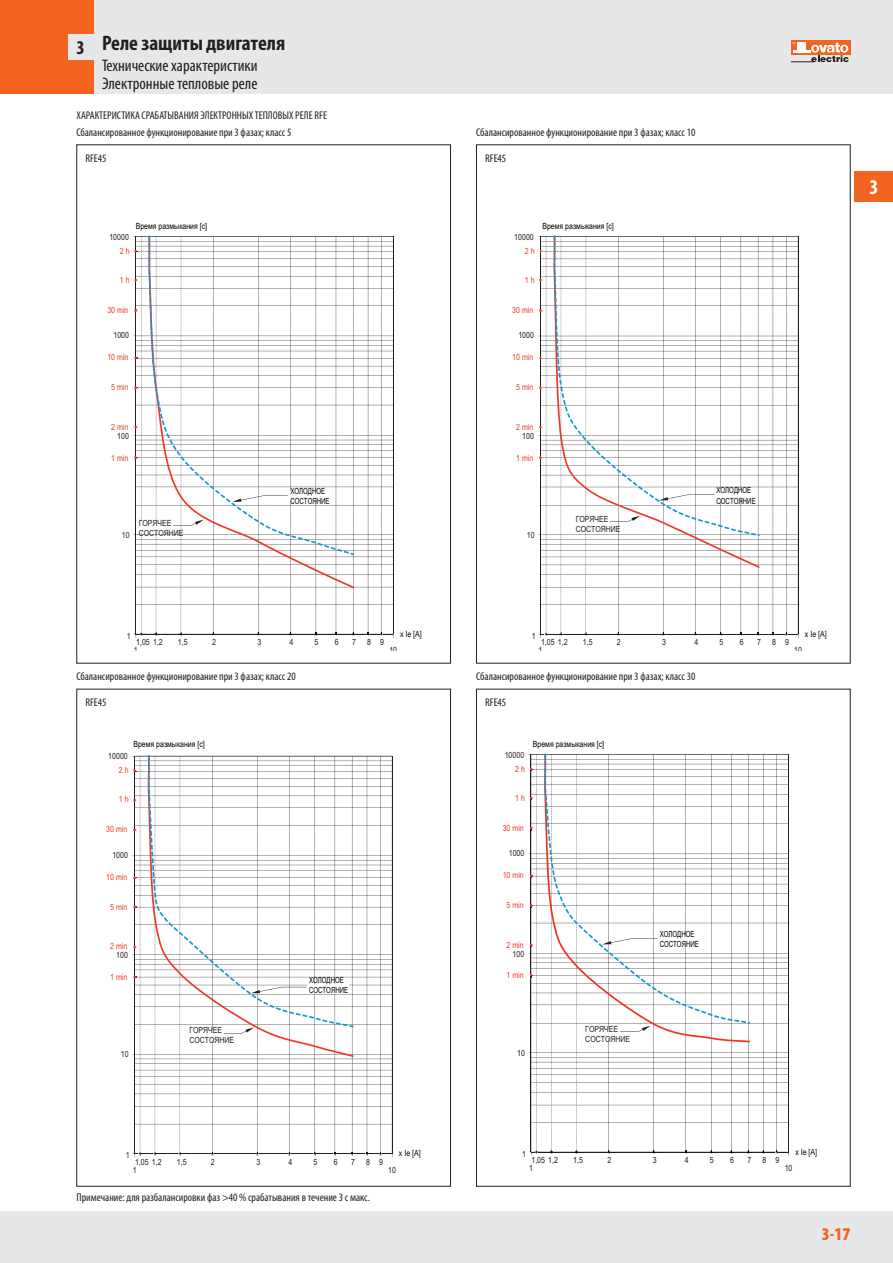
<style>
.page{position:relative;width:893px;height:1263px;background:#fff}
.page>*{position:absolute;margin:0;border:0;box-sizing:border-box;transform-origin:0 0}
.t1{font:700 condensed 21px "Myriad Pro";color:#231f20}
.t2{font:700 condensed 21px "Myriad Pro";color:#fff}
.t3{font:700 condensed 19.5px "Myriad Pro";color:#231f20}
.t4{font:900 condensed 18px "Myriad Pro";color:#f36421}
.t5{font:condensed 16.8px/18.1px "Myriad Pro";color:#231f20}
.t6{font:condensed 11.25px "Myriad Pro";color:#231f20}
.t7{font:8.55px/9.8px "Arial Narrow";color:#231f20}
.t8{font:8.55px "Arial Narrow";color:#ef3b2d}
.t9{font:8.55px "Arial Narrow";color:#000}
.t10{font:8.55px/10.2px "Arial";color:#000001;scale:.72 1}
.t11{font:8.55px "Arial Narrow";color:#0e0c15}
</style>
<div class="page">
<div style="left:855px;top:171px;width:38px;height:31px;background:#f36421"></div>
<div style="left:0;top:1212px;width:893px;height:51px;background:#e6e7e9"></div>
<div style="left:0;top:0;width:893px;height:94px;background:#e6e7e9"></div>
<div style="left:791px;top:40px;width:59px;height:15px;background:#f36421"></div>
<svg style="left:791px;top:42px;width:58px;height:21px"></svg>
<div style="left:0;top:0;width:94px;height:94px;background:#f36421"></div>
<div style="left:68px;top:34px;width:28px;height:26px;background:#e6e7e9"></div>
<hr style="left:393px;top:237px;width:1px;height:397px;background:#231f20">
<svg style="left:382px;top:236px;width:11px;height:398px"></svg>
<hr style="left:136px;top:634px;width:257px;height:1px;background:#231f20">
<svg style="left:133px;top:236px;width:249px;height:402px"></svg>
<hr style="left:173px;top:523px;width:24px;height:3px;background:#231f20">
<div style="left:138px;top:522px;width:32px;height:10px;background:#fff"></div>
<hr style="left:392px;top:756px;width:1px;height:397px;background:#231f20">
<svg style="left:381px;top:756px;width:11px;height:397px"></svg>
<hr style="left:135px;top:1153px;width:257px;height:1px;background:#231f20">
<svg style="left:132px;top:756px;width:249px;height:401px"></svg>
<svg style="left:148px;top:1027px;width:206px;height:30px"></svg>
<svg style="left:148px;top:755px;width:206px;height:272px"></svg>
<hr style="left:798px;top:237px;width:1px;height:397px;background:#231f20">
<svg style="left:787px;top:236px;width:11px;height:398px"></svg>
<hr style="left:541px;top:634px;width:257px;height:1px;background:#231f20">
<svg style="left:538px;top:236px;width:249px;height:402px"></svg>
<svg style="left:553px;top:235px;width:207px;height:333px"></svg>
<svg style="left:554px;top:235px;width:206px;height:301px"></svg>
<svg style="left:778px;top:754px;width:11px;height:398px"></svg>
<hr style="left:531px;top:1152px;width:257px;height:1px;background:#231f20">
<svg style="left:529px;top:754px;width:249px;height:401px"></svg>
<svg style="left:544px;top:1024px;width:206px;height:18px"></svg>
<svg style="left:544px;top:754px;width:206px;height:270px"></svg>
<h2 class="t3" style="left:77px;top:35px;width:10px">3</h2>
<h1 class="t1" style="left:102px;top:30px;width:185px">Реле защиты двигателя</h1>
<h3 class="t5" style="left:102px;top:56px;width:157px">Технические характеристики<br>Электронные тепловые реле</h3>
<p class="t6" style="left:77px;top:108px;width:252px">ХАРАКТЕРИСТИКА СРАБАТЫВАНИЯ ЭЛЕКТРОННЫХ ТЕПЛОВЫХ РЕЛЕ RFE</p>
<p class="t6" style="left:85px;top:151px;width:23px">RFE45</p>
<p class="t6" style="left:77px;top:125px;width:216px">Сбалансированное функционирование при 3 фазах; класс 5</p>
<p class="t6" style="left:476px;top:125px;width:221px">Сбалансированное функционирование при 3 фазах; класс 10</p>
<p class="t6" style="left:485px;top:151px;width:23px">RFE45</p>
<p class="t9" style="left:136px;top:219px;width:73px">Время размыкания [с]</p>
<p class="t9" style="left:542px;top:219px;width:73px">Время размыкания [с]</p>
<p class="t7" style="left:109px;top:231px;width:21px">10000</p>
<p class="t7" style="left:514px;top:232px;width:21px">10000</p>
<p class="t8" style="left:120px;top:245px;width:11px">2 h</p>
<p class="t8" style="left:525px;top:245px;width:11px">2 h</p>
<p class="t8" style="left:120px;top:274px;width:11px">1 h</p>
<p class="t8" style="left:525px;top:274px;width:11px">1 h</p>
<p class="t8" style="left:107px;top:303px;width:23px">30 min</p>
<p class="t8" style="left:512px;top:304px;width:23px">30 min</p>
<p class="t7" style="left:113px;top:330px;width:17px">1000</p>
<p class="t7" style="left:518px;top:330px;width:17px">1000</p>
<p class="t8" style="left:107px;top:351px;width:23px">10 min</p>
<p class="t8" style="left:512px;top:351px;width:23px">10 min</p>
<p class="t8" style="left:111px;top:381px;width:19px">5 min</p>
<p class="t8" style="left:516px;top:381px;width:19px">5 min</p>
<p class="t8" style="left:111px;top:421px;width:19px">2 min</p>
<p class="t8" style="left:516px;top:421px;width:19px">2 min</p>
<p class="t7" style="left:117px;top:431px;width:13px">100</p>
<p class="t7" style="left:522px;top:431px;width:13px">100</p>
<p class="t8" style="left:111px;top:451px;width:19px">1 min</p>
<p class="t8" style="left:516px;top:451px;width:19px">1 min</p>
<p class="t10" style="left:290px;top:486px;width:56px">ХОЛОДНОЕ<br>СОСТОЯНИЕ</p>
<p class="t10" style="left:716px;top:485px;width:56px">ХОЛОДНОЕ<br>СОСТОЯНИЕ</p>
<p class="t7" style="left:122px;top:530px;width:9px">10</p>
<p class="t7" style="left:139px;top:518px;width:46px">ГОРЯЧЕЕ<br>СОСТОЯНИЕ</p>
<p class="t7" style="left:527px;top:530px;width:9px">10</p>
<p class="t7" style="left:576px;top:514px;width:46px">ГОРЯЧЕЕ<br>СОСТОЯНИЕ</p>
<h1 class="t2" style="left:869px;top:174px;width:10px">3</h1>
<p class="t11" style="left:400px;top:628px;width:23px">x Ie [A]</p>
<p class="t7" style="left:127px;top:630px;width:5px">1</p>
<p class="t7" style="left:136px;top:637px;width:28px">1,05 1,2</p>
<p class="t7" style="left:178px;top:637px;width:11px">1,5</p>
<p class="t7" style="left:212px;top:637px;width:5px">2</p>
<p class="t7" style="left:257px;top:637px;width:5px">3</p>
<p class="t7" style="left:290px;top:637px;width:5px">4</p>
<p class="t7" style="left:315px;top:637px;width:5px">5</p>
<p class="t7" style="left:335px;top:637px;width:5px">6</p>
<p class="t7" style="left:352px;top:637px;width:5px">7</p>
<p class="t7" style="left:367px;top:637px;width:19px">8 9</p>
<p class="t7" style="left:134px;top:645px;width:5px">1</p>
<p class="t7" style="left:389px;top:645px;width:9px">10</p>
<p class="t11" style="left:805px;top:628px;width:23px">x Ie [A]</p>
<p class="t7" style="left:532px;top:631px;width:5px">1</p>
<p class="t7" style="left:541px;top:637px;width:28px">1,05 1,2</p>
<p class="t7" style="left:583px;top:637px;width:11px">1,5</p>
<p class="t7" style="left:617px;top:637px;width:5px">2</p>
<p class="t7" style="left:662px;top:637px;width:5px">3</p>
<p class="t7" style="left:694px;top:637px;width:5px">4</p>
<p class="t7" style="left:719px;top:637px;width:5px">5</p>
<p class="t7" style="left:740px;top:637px;width:5px">6</p>
<p class="t7" style="left:757px;top:637px;width:5px">7</p>
<p class="t7" style="left:772px;top:637px;width:19px">8 9</p>
<p class="t7" style="left:539px;top:645px;width:5px">1</p>
<p class="t7" style="left:794px;top:645px;width:9px">10</p>
<p class="t6" style="left:77px;top:670px;width:221px">Сбалансированное функционирование при 3 фазах; класс 20</p>
<p class="t6" style="left:476px;top:670px;width:221px">Сбалансированное функционирование при 3 фазах; класс 30</p>
<p class="t6" style="left:85px;top:696px;width:23px">RFE45</p>
<p class="t6" style="left:485px;top:696px;width:23px">RFE45</p>
<p class="t9" style="left:133px;top:738px;width:73px">Время размыкания [с]</p>
<p class="t9" style="left:533px;top:737px;width:73px">Время размыкания [с]</p>
<p class="t7" style="left:108px;top:751px;width:21px">10000</p>
<p class="t7" style="left:505px;top:749px;width:21px">10000</p>
<p class="t8" style="left:119px;top:764px;width:11px">2 h</p>
<p class="t8" style="left:515px;top:762px;width:11px">2 h</p>
<p class="t8" style="left:119px;top:793px;width:11px">1 h</p>
<p class="t8" style="left:515px;top:791px;width:11px">1 h</p>
<p class="t8" style="left:106px;top:823px;width:23px">30 min</p>
<p class="t8" style="left:503px;top:821px;width:23px">30 min</p>
<p class="t7" style="left:112px;top:849px;width:17px">1000</p>
<p class="t7" style="left:509px;top:848px;width:17px">1000</p>
<p class="t8" style="left:106px;top:870px;width:23px">10 min</p>
<p class="t8" style="left:503px;top:869px;width:23px">10 min</p>
<p class="t8" style="left:110px;top:900px;width:19px">5 min</p>
<p class="t8" style="left:507px;top:899px;width:19px">5 min</p>
<p class="t8" style="left:110px;top:940px;width:19px">2 min</p>
<p class="t7" style="left:116px;top:950px;width:13px">100</p>
<p class="t8" style="left:507px;top:938px;width:19px">2 min</p>
<p class="t7" style="left:513px;top:949px;width:13px">100</p>
<p class="t10" style="left:660px;top:928px;width:56px">ХОЛОДНОЕ<br>СОСТОЯНИЕ</p>
<p class="t8" style="left:110px;top:971px;width:19px">1 min</p>
<p class="t10" style="left:309px;top:975px;width:56px">ХОЛОДНОЕ<br>СОСТОЯНИЕ</p>
<p class="t8" style="left:507px;top:969px;width:19px">1 min</p>
<p class="t7" style="left:190px;top:1025px;width:46px">ГОРЯЧЕЕ<br>СОСТОЯНИЕ</p>
<p class="t7" style="left:585px;top:1024px;width:46px">ГОРЯЧЕЕ<br>СОСТОЯНИЕ</p>
<p class="t7" style="left:121px;top:1049px;width:9px">10</p>
<p class="t7" style="left:517px;top:1047px;width:9px">10</p>
<p class="t11" style="left:399px;top:1147px;width:23px">x Ie [A]</p>
<p class="t7" style="left:126px;top:1150px;width:5px">1</p>
<p class="t7" style="left:135px;top:1156px;width:28px">1,05 1,2</p>
<p class="t7" style="left:177px;top:1156px;width:11px">1,5</p>
<p class="t7" style="left:211px;top:1156px;width:5px">2</p>
<p class="t7" style="left:256px;top:1156px;width:5px">3</p>
<p class="t7" style="left:288px;top:1156px;width:5px">4</p>
<p class="t7" style="left:313px;top:1156px;width:5px">5</p>
<p class="t7" style="left:334px;top:1156px;width:5px">6</p>
<p class="t7" style="left:351px;top:1156px;width:5px">7</p>
<p class="t7" style="left:366px;top:1156px;width:19px">8 9</p>
<p class="t7" style="left:133px;top:1164px;width:5px">1</p>
<p class="t7" style="left:388px;top:1164px;width:9px">10</p>
<p class="t11" style="left:795px;top:1145px;width:23px">x Ie [A]</p>
<p class="t7" style="left:522px;top:1148px;width:5px">1</p>
<p class="t7" style="left:531px;top:1155px;width:28px">1,05 1,2</p>
<p class="t7" style="left:573px;top:1155px;width:11px">1,5</p>
<p class="t7" style="left:607px;top:1155px;width:5px">2</p>
<p class="t7" style="left:653px;top:1155px;width:5px">3</p>
<p class="t7" style="left:685px;top:1155px;width:5px">4</p>
<p class="t7" style="left:710px;top:1155px;width:5px">5</p>
<p class="t7" style="left:730px;top:1155px;width:5px">6</p>
<p class="t7" style="left:747px;top:1155px;width:5px">7</p>
<p class="t7" style="left:762px;top:1155px;width:19px">8 9</p>
<p class="t7" style="left:529px;top:1163px;width:5px">1</p>
<p class="t7" style="left:785px;top:1163px;width:9px">10</p>
<p class="t6" style="left:77px;top:1191px;width:295px">Примечание: для разбалансировки фаз &gt;40 % срабатывания в течение 3 с макс.</p>
<h3 class="t4" style="left:822px;top:1223px;width:30px">3-17</h3>
</div>
